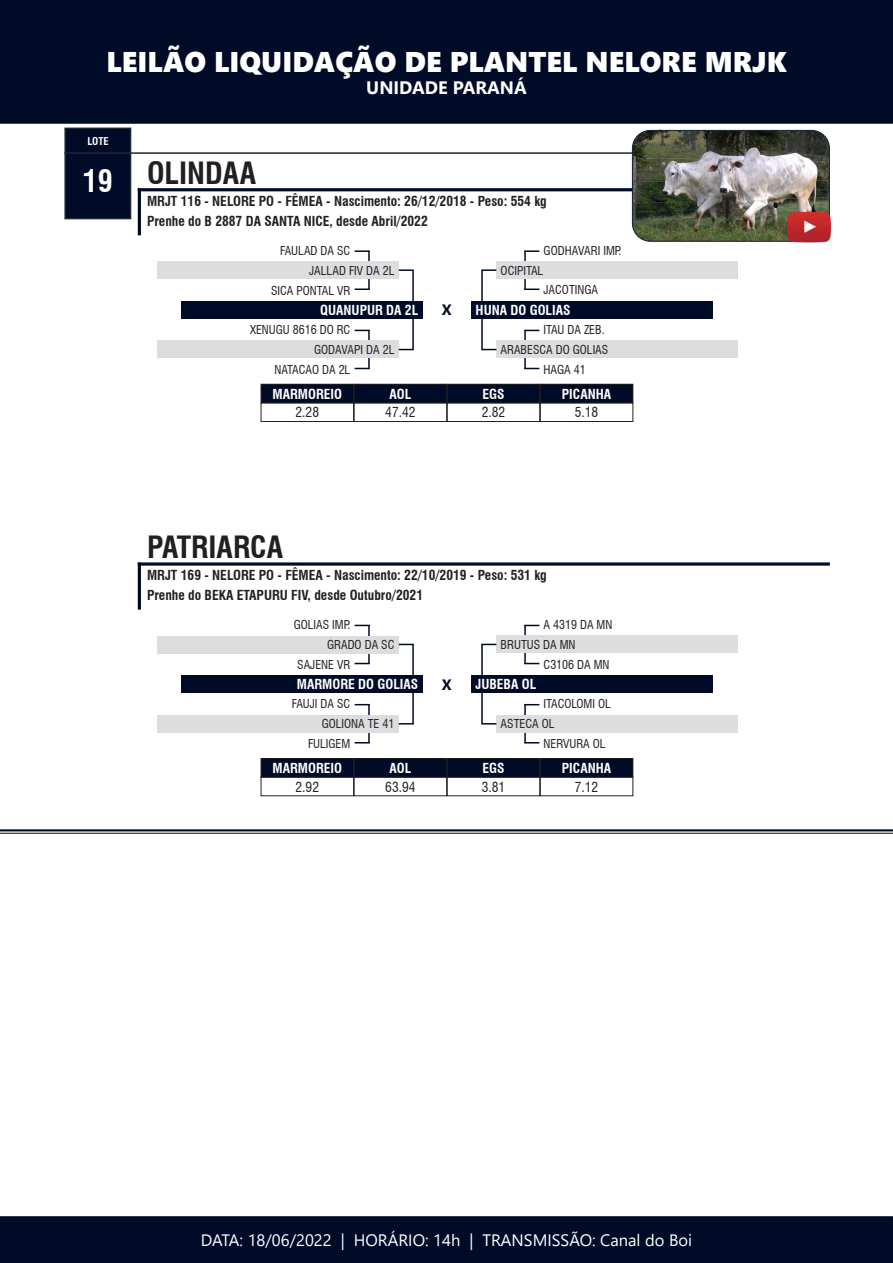
<style>
.page{position:relative;width:893px;height:1263px;background:#fff}
.page>*{position:absolute;margin:0;border:0;box-sizing:border-box;transform-origin:0 0}
.t1{font:700 condensed 30px "Swiss 721 BT";color:#231f20}
.t2{font:700 condensed 30px "Swiss 721 BT";color:#fff}
.t3{font:28.5px "Segoe UI Black";color:#fff}
.t4{font:700 18px "Segoe UI";color:#fff}
.t5{font:16.5px "Segoe UI";color:#fff}
.t6{font:700 15px "Segoe UI";color:#000b28}
.t7{font:700 condensed 13.5px "Swiss 721 BT";color:#231f20}
.t8{font:700 condensed 13.5px "Swiss 721 BT";color:#fff}
.t9{font:condensed 13.5px "Swiss 721 BT";color:#231f20}
.t10{font:condensed 12px "Swiss 721 BT";color:#231f20}
.t11{font:700 condensed 10.5px "Swiss 721 BT";color:#fff}
</style>
<div class="page">
<div style="left:0;top:1216px;width:893px;height:47px;background:#000b28;border:2px solid #000b28"></div>
<div style="left:0;top:0;width:893px;height:124px;background:#000b28;border:2px solid #000b28"></div>
<div style="left:64px;top:128px;width:67px;height:91px;background:#000b28;border:2px solid #1d2935"></div>
<hr style="left:138px;top:188px;width:692px;height:3px;background:#000b28">
<hr style="left:138px;top:188px;width:3px;height:47px;background:#000b28">
<hr style="left:64px;top:152px;width:597px;height:2px;background:#1c2934">
<div style="left:261px;top:403px;width:93px;height:19px;border:1px solid #231f20"></div>
<div style="left:447px;top:403px;width:93px;height:19px;border:1px solid #231f20"></div>
<div style="left:354px;top:403px;width:93px;height:19px;border:1px solid #231f20"></div>
<div style="left:540px;top:403px;width:93px;height:19px;border:1px solid #231f20"></div>
<div style="left:261px;top:384px;width:93px;height:19px;background:#000b28"></div>
<div style="left:261px;top:384px;width:93px;height:19px;border:1px solid #231f20"></div>
<div style="left:447px;top:384px;width:93px;height:19px;background:#000b28"></div>
<div style="left:447px;top:384px;width:93px;height:19px;border:1px solid #231f20"></div>
<div style="left:354px;top:384px;width:93px;height:19px;background:#000b28"></div>
<div style="left:354px;top:384px;width:93px;height:19px;border:1px solid #231f20"></div>
<div style="left:540px;top:384px;width:93px;height:19px;background:#000b28"></div>
<div style="left:540px;top:384px;width:93px;height:19px;border:1px solid #231f20"></div>
<img style="left:632px;top:130px;width:197px;height:110px">
<div style="left:632px;top:130px;width:198px;height:112px;border:1px solid #1c2934;border-radius:18px"></div>
<img style="left:786px;top:211px;width:45px;height:32px">
<svg style="left:524px;top:330px;width:15px;height:11px"></svg>
<svg style="left:524px;top:358px;width:15px;height:11px"></svg>
<svg style="left:524px;top:250px;width:15px;height:11px"></svg>
<svg style="left:524px;top:279px;width:15px;height:11px"></svg>
<svg style="left:355px;top:330px;width:15px;height:11px"></svg>
<svg style="left:355px;top:358px;width:15px;height:11px"></svg>
<svg style="left:355px;top:250px;width:15px;height:12px"></svg>
<svg style="left:355px;top:279px;width:15px;height:11px"></svg>
<div style="left:181px;top:301px;width:242px;height:18px;background:#000b28"></div>
<div style="left:471px;top:301px;width:242px;height:17px;background:#000b28"></div>
<div style="left:158px;top:341px;width:241px;height:17px;background:#dcdddf"></div>
<div style="left:496px;top:341px;width:242px;height:17px;background:#dcdddf"></div>
<div style="left:158px;top:262px;width:241px;height:17px;background:#dcdddf"></div>
<div style="left:496px;top:261px;width:242px;height:18px;background:#dcdddf"></div>
<hr style="left:412px;top:270px;width:2px;height:31px;background:#000b28">
<svg style="left:399px;top:269px;width:15px;height:2px"></svg>
<hr style="left:412px;top:318px;width:2px;height:32px;background:#000b28">
<svg style="left:399px;top:349px;width:15px;height:1px"></svg>
<hr style="left:481px;top:270px;width:2px;height:31px;background:#000b28">
<svg style="left:481px;top:269px;width:15px;height:2px"></svg>
<hr style="left:481px;top:318px;width:2px;height:32px;background:#000b28">
<svg style="left:481px;top:349px;width:15px;height:1px"></svg>
<svg style="left:141px;top:562px;width:689px;height:4px;background:#333c53"></svg>
<hr style="left:138px;top:562px;width:3px;height:48px;background:#000b28">
<div style="left:261px;top:777px;width:93px;height:19px;border:1px solid #231f20"></div>
<div style="left:447px;top:777px;width:93px;height:19px;border:1px solid #231f20"></div>
<div style="left:354px;top:777px;width:93px;height:19px;border:1px solid #231f20"></div>
<div style="left:540px;top:777px;width:93px;height:19px;border:1px solid #231f20"></div>
<div style="left:261px;top:758px;width:93px;height:19px;background:#000b28"></div>
<div style="left:261px;top:758px;width:93px;height:19px;border:1px solid #231f20"></div>
<div style="left:447px;top:758px;width:93px;height:19px;background:#000b28"></div>
<div style="left:447px;top:758px;width:93px;height:19px;border:1px solid #231f20"></div>
<div style="left:354px;top:758px;width:93px;height:19px;background:#000b28"></div>
<div style="left:354px;top:758px;width:93px;height:19px;border:1px solid #231f20"></div>
<div style="left:540px;top:758px;width:93px;height:19px;background:#000b28"></div>
<div style="left:540px;top:758px;width:93px;height:19px;border:1px solid #231f20"></div>
<hr style="left:0;top:829px;width:893px;height:2px;background:#000b28">
<hr style="left:0;top:833px;width:893px;height:1px;background:#000b28">
<svg style="left:524px;top:704px;width:15px;height:11px"></svg>
<svg style="left:524px;top:732px;width:15px;height:11px"></svg>
<svg style="left:524px;top:625px;width:15px;height:11px"></svg>
<svg style="left:524px;top:653px;width:15px;height:11px"></svg>
<svg style="left:355px;top:704px;width:15px;height:11px"></svg>
<svg style="left:355px;top:732px;width:15px;height:11px"></svg>
<svg style="left:355px;top:625px;width:15px;height:11px"></svg>
<svg style="left:355px;top:653px;width:15px;height:11px"></svg>
<div style="left:181px;top:675px;width:242px;height:18px;background:#000b28"></div>
<div style="left:471px;top:675px;width:242px;height:18px;background:#000b28"></div>
<div style="left:158px;top:715px;width:241px;height:17px;background:#dcdddf"></div>
<div style="left:496px;top:715px;width:242px;height:17px;background:#dcdddf"></div>
<div style="left:158px;top:636px;width:241px;height:17px;background:#dcdddf"></div>
<div style="left:496px;top:636px;width:242px;height:17px;background:#dcdddf"></div>
<hr style="left:412px;top:644px;width:2px;height:31px;background:#000b28">
<svg style="left:399px;top:644px;width:15px;height:1px"></svg>
<hr style="left:412px;top:693px;width:2px;height:31px;background:#000b28">
<svg style="left:399px;top:723px;width:15px;height:1px"></svg>
<hr style="left:481px;top:644px;width:2px;height:31px;background:#000b28">
<svg style="left:481px;top:644px;width:15px;height:1px"></svg>
<hr style="left:481px;top:693px;width:2px;height:31px;background:#000b28">
<svg style="left:481px;top:723px;width:15px;height:1px"></svg>
<h2 class="t3" style="left:107px;top:41px;width:681px">LEILÃO LIQUIDAÇÃO DE PLANTEL NELORE MRJK</h2>
<h3 class="t4" style="left:366px;top:70px;width:162px">UNIDADE PARANÁ</h3>
<p class="t11" style="left:87px;top:135px;width:23px">LOTE</p>
<p class="t2" style="left:83px;top:163px;width:31px">19</p>
<p class="t1" style="left:147px;top:155px;width:111px">OLINDAA</p>
<p class="t7" style="left:147px;top:193px;width:401px">MRJT 116 - NELORE PO - FÊMEA - Nascimento: 26/12/2018 - Peso: 554 kg</p>
<p class="t7" style="left:147px;top:213px;width:282px">Prenhe do B 2887 DA SANTA NICE, desde Abril/2022</p>
<p class="t10" style="left:280px;top:243px;width:72px">FAULAD DA SC</p>
<p class="t10" style="left:544px;top:243px;width:80px">GODHAVARI IMP.</p>
<p class="t10" style="left:309px;top:263px;width:87px">JALLAD FIV DA 2L</p>
<p class="t10" style="left:501px;top:263px;width:44px">OCIPITAL</p>
<p class="t10" style="left:271px;top:283px;width:81px">SICA PONTAL VR</p>
<p class="t10" style="left:544px;top:283px;width:56px">JACOTINGA</p>
<p class="t8" style="left:320px;top:302px;width:100px">QUANUPUR DA 2L</p>
<p class="t6" style="left:442px;top:296px;width:11px">X</p>
<p class="t8" style="left:476px;top:302px;width:97px">HUNA DO GOLIAS</p>
<p class="t10" style="left:314px;top:342px;width:82px">GODAVAPI DA 2L</p>
<p class="t10" style="left:501px;top:342px;width:109px">ARABESCA DO GOLIAS</p>
<p class="t10" style="left:250px;top:323px;width:102px">XENUGU 8616 DO RC</p>
<p class="t10" style="left:544px;top:323px;width:63px">ITAU DA ZEB.</p>
<p class="t10" style="left:274px;top:362px;width:77px">NATACAO DA 2L</p>
<p class="t10" style="left:544px;top:362px;width:44px">HAGA 41</p>
<p class="t8" style="left:273px;top:386px;width:71px">MARMOREIO</p>
<p class="t8" style="left:389px;top:386px;width:23px">AOL</p>
<p class="t8" style="left:482px;top:386px;width:24px">EGS</p>
<p class="t8" style="left:562px;top:386px;width:51px">PICANHA</p>
<p class="t9" style="left:296px;top:404px;width:25px">2.28</p>
<p class="t9" style="left:385px;top:404px;width:32px">47.42</p>
<p class="t9" style="left:482px;top:404px;width:25px">2.82</p>
<p class="t9" style="left:575px;top:404px;width:25px">5.18</p>
<p class="t1" style="left:147px;top:529px;width:138px">PATRIARCA</p>
<p class="t7" style="left:147px;top:567px;width:401px">MRJT 169 - NELORE PO - FÊMEA - Nascimento: 22/10/2019 - Peso: 531 kg</p>
<p class="t7" style="left:147px;top:587px;width:278px">Prenhe do BEKA ETAPURU FIV, desde Outubro/2021</p>
<p class="t10" style="left:294px;top:618px;width:58px">GOLIAS IMP.</p>
<p class="t10" style="left:544px;top:618px;width:70px">A 4319 DA MN</p>
<p class="t10" style="left:327px;top:637px;width:69px">GRADO DA SC</p>
<p class="t10" style="left:501px;top:637px;width:76px">BRUTUS DA MN</p>
<p class="t10" style="left:297px;top:657px;width:55px">SAJENE VR</p>
<p class="t10" style="left:544px;top:657px;width:68px">C3106 DA MN</p>
<p class="t8" style="left:297px;top:676px;width:123px">MARMORE DO GOLIAS</p>
<p class="t6" style="left:442px;top:670px;width:11px">X</p>
<p class="t8" style="left:476px;top:676px;width:62px">JUBEBA OL</p>
<p class="t10" style="left:322px;top:717px;width:74px">GOLIONA TE 41</p>
<p class="t10" style="left:501px;top:717px;width:55px">ASTECA OL</p>
<p class="t10" style="left:292px;top:697px;width:60px">FAUJI DA SC</p>
<p class="t10" style="left:544px;top:697px;width:69px">ITACOLOMI OL</p>
<p class="t10" style="left:308px;top:736px;width:44px">FULIGEM</p>
<p class="t10" style="left:544px;top:736px;width:63px">NERVURA OL</p>
<p class="t8" style="left:273px;top:760px;width:71px">MARMOREIO</p>
<p class="t8" style="left:389px;top:760px;width:23px">AOL</p>
<p class="t8" style="left:482px;top:760px;width:24px">EGS</p>
<p class="t8" style="left:562px;top:760px;width:51px">PICANHA</p>
<p class="t9" style="left:296px;top:778px;width:25px">2.92</p>
<p class="t9" style="left:385px;top:778px;width:32px">63.94</p>
<p class="t9" style="left:482px;top:778px;width:25px">3.81</p>
<p class="t9" style="left:575px;top:778px;width:25px">7.12</p>
<h3 class="t5" style="left:201px;top:1224px;width:493px">DATA: 18/06/2022 | HORÁRIO: 14h | TRANSMISSÃO: Canal do Boi</h3>
</div>
